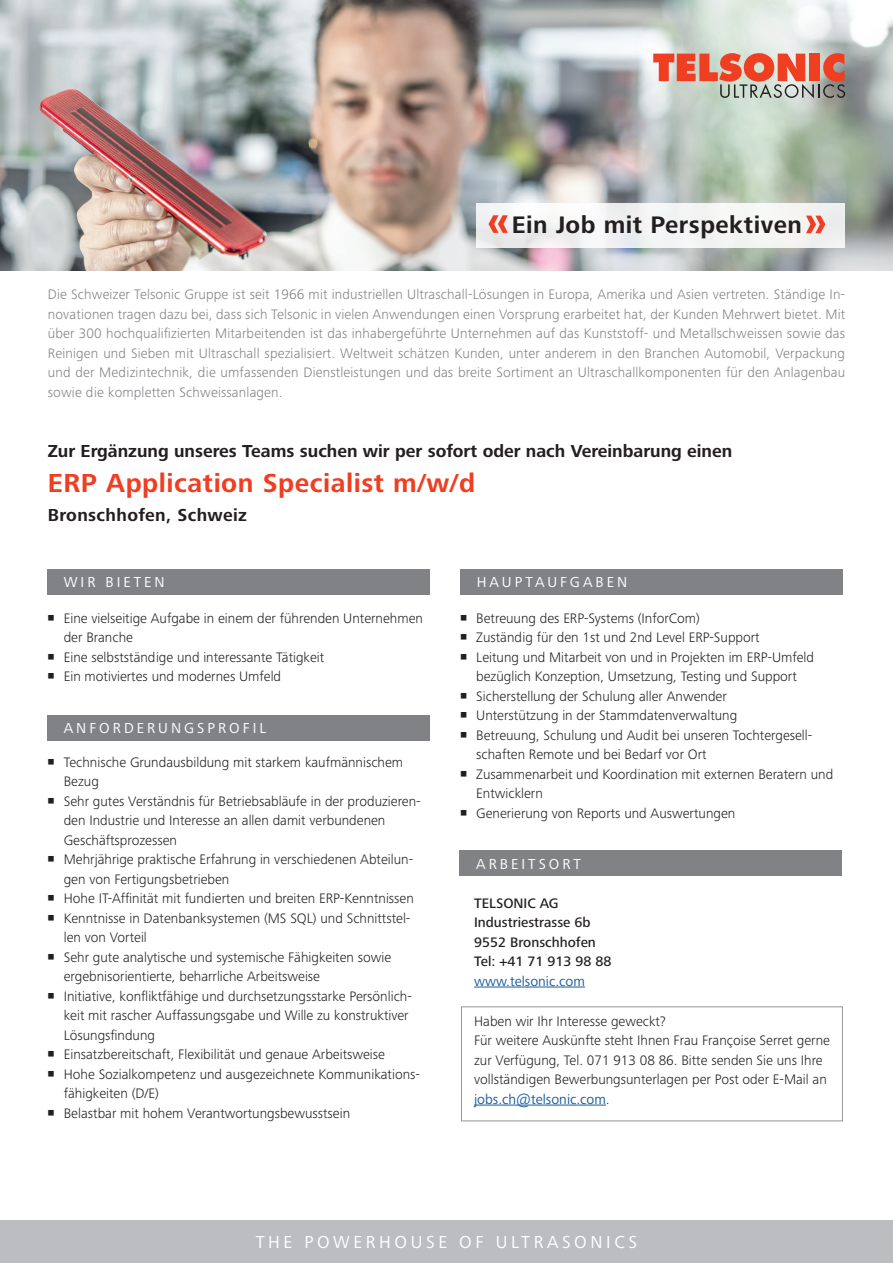
<style>
.page{position:relative;width:893px;height:1263px;background:#fff}
.page>*{position:absolute;margin:0;border:0;box-sizing:border-box;transform-origin:0 0}
.Titel_rot{font:700 27px "Frutiger Next Pro";letter-spacing:.02em;color:#ef3e22}
.Slogan{font:700 24.75px "Frutiger Next Pro";letter-spacing:.02em;color:#231f20}
.Titel_schwarz{font:700 18px "Frutiger Next Pro";color:#231f20}
.t1{font:18px "Frutiger Next LTW1 G";letter-spacing:.2em;color:#fff}
.Titel_schwarz-2{font:700 18px "Frutiger Next Pro";letter-spacing:.02em;color:#231f20}
.Balkentitel{font:15px "Frutiger Next Pro";letter-spacing:.2em;color:#fff}
.t2{font:300 14.25px/19.5px "Frutiger Next Pro";color:#231f20}
.Einleitungstext{font:300 14.25px/19.5px "Frutiger Next Pro";letter-spacing:.01em;color:#808285;text-align:justify}
.GS_hf{font:500 14.25px "Frutiger Next Pro";color:#231f20}
.GS_hf-2{font:14.25px "Frutiger Next Pro";color:#175d9e}
.s1{font-weight:400;color:#175d9e}
</style>
<div class="page">
<div style="left:0;top:1220px;width:893px;height:43px;background:#bcbdc0"></div>
<div style="left:461px;top:1006px;width:382px;height:115px;border:1px solid #939598"></div>
<img style="left:0;top:0;width:893px;height:270px">
<div style="left:476px;top:203px;width:369px;height:44px;background:#f3f4f3"></div>
<svg style="left:488px;top:215px;width:20px;height:18px"></svg>
<svg style="left:806px;top:216px;width:19px;height:17px"></svg>
<div style="left:47px;top:715px;width:382px;height:25px;background:#808285"></div>
<div style="left:460px;top:569px;width:382px;height:25px;background:#808285"></div>
<div style="left:47px;top:569px;width:382px;height:25px;background:#808285"></div>
<hr style="left:474px;top:1105px;width:132px;height:1px;background:#175d9e">
<hr style="left:474px;top:987px;width:111px;height:1px;background:#175d9e">
<div style="left:459px;top:850px;width:383px;height:26px;background:#808285"></div>
<svg style="left:633px;top:53px;width:213px;height:65px;background:#cda598"></svg>
<p class="Slogan" style="left:512px;top:211px;width:291px">Ein Job mit Perspektiven</p>
<p class="Einleitungstext" style="left:48px;top:285px;width:799px">Die Schweizer Telsonic Gruppe ist seit 1966 mit industriellen Ultraschall-Lösungen in Europa, Amerika und Asien vertreten. Ständige In&shy;novationen tragen dazu bei, dass sich Telsonic in vielen Anwendungen einen Vorsprung erarbeitet hat, der Kunden Mehrwert bietet. Mit über 300 hochqualifizierten Mitarbeitenden ist das inhabergeführte Unternehmen auf das Kunststoff- und Metallschweissen sowie das Reinigen und Sieben mit Ultraschall spezialisiert. Weltweit schätzen Kunden, unter anderem in den Branchen Automobil, Verpackung und der Medizintechnik, die umfassenden Dienstleistungen und das breite Sortiment an Ultraschallkomponenten für den Anlagenbau sowie die kompletten Schweissanlagen.</p>
<p class="Titel_schwarz" style="left:48px;top:441px;width:686px">Zur Ergänzung unseres Teams suchen wir per sofort oder nach Vereinbarung einen</p>
<p class="Titel_rot" style="left:48px;top:467px;width:429px">ERP Application Specialist m/w/d</p>
<p class="Titel_schwarz-2" style="left:48px;top:504px;width:201px">Bronschhofen, Schweiz</p>
<p class="Balkentitel" style="left:64px;top:573px;width:102px">WIR BIETEN</p>
<p class="t2" style="left:64px;top:608px;width:361px">Eine vielseitige Aufgabe in einem der führenden Unternehmen der Branche</p>
<p class="t2" style="left:64px;top:647px;width:262px">Eine selbstständige und interessante Tätigkeit</p>
<p class="t2" style="left:64px;top:667px;width:219px">Ein motiviertes und modernes Umfeld</p>
<p class="Balkentitel" style="left:64px;top:719px;width:204px">ANFORDERUNGSPROFIL</p>
<p class="t2" style="left:64px;top:752px;width:341px">Technische Grundausbildung mit starkem kaufmännischem<br>Bezug</p>
<p class="t2" style="left:64px;top:791px;width:358px">Sehr gutes Verständnis für Betriebsabläufe in der produzieren&shy;den Industrie und Interesse an allen damit verbundenen<br>Geschäftsprozessen</p>
<p class="t2" style="left:64px;top:850px;width:351px">Mehrjährige praktische Erfahrung in verschiedenen Abteilun&shy;gen von Fertigungsbetrieben</p>
<p class="t2" style="left:64px;top:889px;width:352px">Hohe IT-Affinität mit fundierten und breiten ERP-Kenntnissen</p>
<p class="t2" style="left:64px;top:908px;width:348px">Kenntnisse in Datenbanksystemen (MS SQL) und Schnittstel&shy;len von Vorteil</p>
<p class="t2" style="left:64px;top:947px;width:329px">Sehr gute analytische und systemische Fähigkeiten sowie ergebnisorientierte, beharrliche Arbeitsweise</p>
<p class="t2" style="left:64px;top:986px;width:350px">Initiative, konfliktfähige und durchsetzungsstarke Persönlich&shy;keit mit rascher Auffassungsgabe und Wille zu konstruktiver<br>Lösungsfindung</p>
<p class="t2" style="left:64px;top:1045px;width:323px">Einsatzbereitschaft, Flexibilität und genaue Arbeitsweise</p>
<p class="t2" style="left:64px;top:1064px;width:358px">Hohe Sozialkompetenz und ausgezeichnete Kommunikations&shy;fähigkeiten (D/E)</p>
<p class="t2" style="left:64px;top:1103px;width:288px">Belastbar mit hohem Verantwortungsbewusstsein</p>
<p class="Balkentitel" style="left:477px;top:573px;width:152px">HAUPTAUFGABEN</p>
<p class="t2" style="left:476px;top:608px;width:225px">Betreuung des ERP-Systems (InforCom)</p>
<p class="t2" style="left:476px;top:628px;width:285px">Zuständig für den 1st und 2nd Level ERP-Support</p>
<p class="t2" style="left:476px;top:647px;width:339px">Leitung und Mitarbeit von und in Projekten im ERP-Umfeld bezüglich Konzeption, Umsetzung, Testing und Support</p>
<p class="t2" style="left:476px;top:686px;width:252px">Sicherstellung der Schulung aller Anwender</p>
<p class="t2" style="left:476px;top:706px;width:263px">Unterstützung in der Stammdatenverwaltung</p>
<p class="t2" style="left:476px;top:725px;width:338px">Betreuung, Schulung und Audit bei unseren Tochtergesell&shy;schaften Remote und bei Bedarf vor Ort</p>
<p class="t2" style="left:476px;top:764px;width:359px">Zusammenarbeit und Koordination mit externen Beratern und<br>Entwicklern</p>
<p class="t2" style="left:476px;top:803px;width:261px">Generierung von Reports und Auswertungen</p>
<p class="Balkentitel" style="left:476px;top:855px;width:106px">ARBEITSORT</p>
<p class="GS_hf" style="left:474px;top:895px;width:86px">TELSONIC AG</p>
<p class="GS_hf" style="left:474px;top:914px;width:118px">Industriestrasse 6b</p>
<p class="GS_hf" style="left:474px;top:934px;width:123px">9552 Bronschhofen</p>
<p class="GS_hf" style="left:474px;top:953px;width:139px">Tel: +41 71 913 98 88</p>
<p class="GS_hf-2" style="left:474px;top:973px;width:112px">www.telsonic.com</p>
<p class="t2" style="left:474px;top:1011px;width:357px">Haben wir Ihr Interesse geweckt?<br>Für weitere Auskünfte steht Ihnen Frau Françoise Serret gerne zur Verfügung, Tel. 071 913 08 86. Bitte senden Sie uns Ihre vollständigen Bewerbungsunterlagen per Post oder E-Mail an <span class="s1">jobs.ch@telsonic.com</span>.</p>
<p class="t1" style="left:256px;top:1232px;width:383px">THE POWERHOUSE OF ULTRASONICS</p>
</div>
